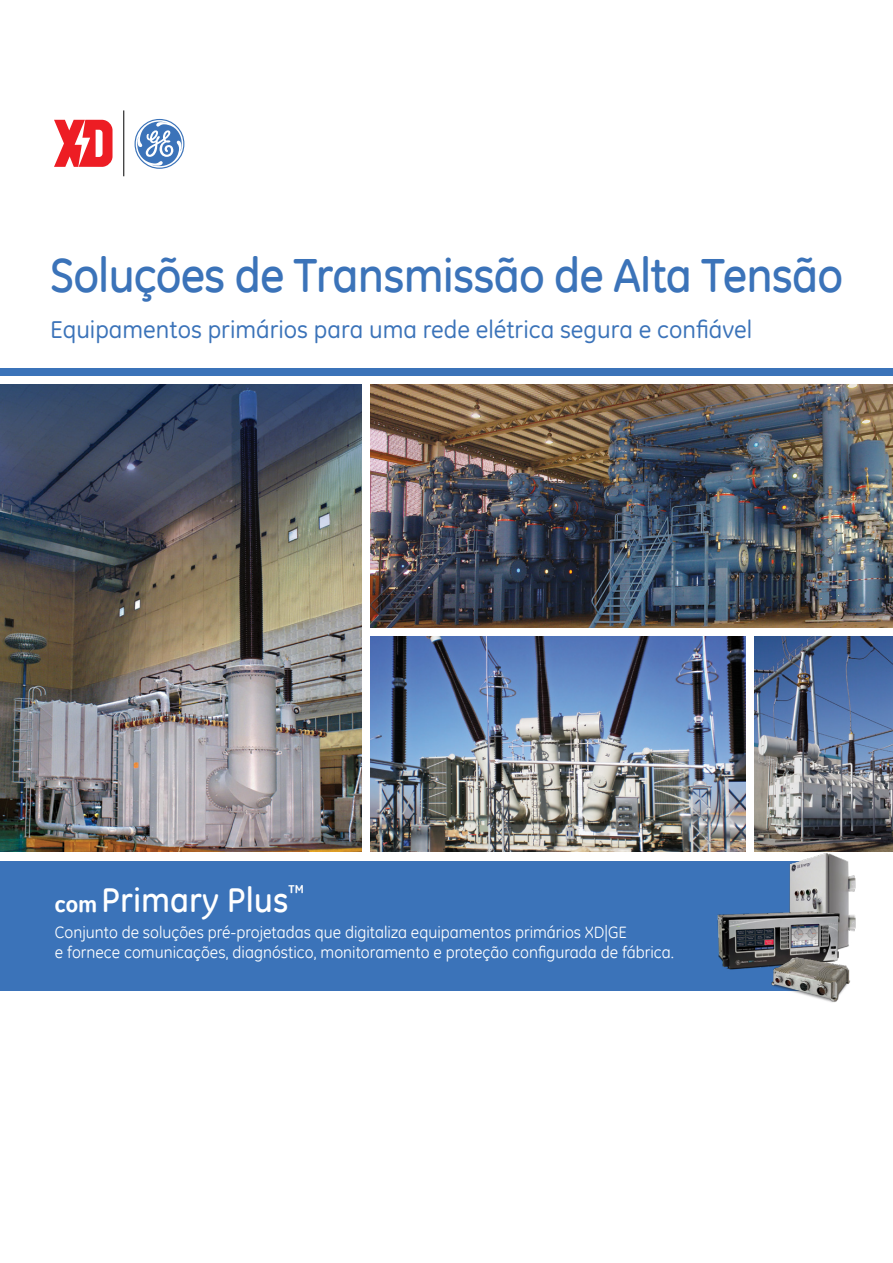
<style>
.page{position:relative;width:893px;height:1263px;background:#fff}
.page>*{position:absolute;margin:0;border:0;box-sizing:border-box;transform-origin:0 0}
.t1{font:69.15px "GE Logo Font";color:#3b73b9}
.t2{font:500 48px "GE Inspira";letter-spacing:-.02em;color:#3b73b9}
.t3{font:500 34.5px "GE Inspira";color:#fff}
.t4{font:24.75px "GE Inspira";color:#3b73b9}
.t5{font:16.5px/19.5px "GE Inspira";color:#fff}
.t6{font:800 11.4px "GE Inspira";color:#fff}
.s1{font-weight:800;font-size:22.5px}
</style>
<div class="page">
<svg style="left:54px;top:120px;width:59px;height:47px"></svg>
<hr style="left:124px;top:110px;width:1px;height:66px;background:#000">
<img style="left:370px;top:384px;width:523px;height:244px">
<img style="left:0;top:567px;width:362px;height:285px">
<img style="left:370px;top:636px;width:376px;height:216px">
<img style="left:754px;top:636px;width:139px;height:216px">
<img style="left:0;top:384px;width:362px;height:183px">
<div style="left:0;top:368px;width:893px;height:8px;background:#3b73b9"></div>
<div style="left:0;top:861px;width:816px;height:130px;background:#3b73b9"></div>
<img style="left:775px;top:845px;width:90px;height:102px">
<img style="left:717px;top:911px;width:130px;height:59px">
<img style="left:767px;top:954px;width:83px;height:49px">
<h1 class="t1" style="left:135px;top:104px;width:51px">g</h1>
<h2 class="t2" style="left:50px;top:246px;width:795px">Soluções de Transmissão de Alta Tensão</h2>
<h3 class="t4" style="left:50px;top:316px;width:703px">Equipamentos primários para uma rede elétrica segura e confiável</h3>
<h3 class="t3" style="left:55px;top:879px;width:235px"><span class="s1">com</span> Primary Plus</h3>
<p class="t6" style="left:289px;top:882px;width:17px">TM</p>
<p class="t5" style="left:55px;top:922px;width:621px">Conjunto de soluções pré-projetadas que digitaliza equipamentos primários XD|GE<br>e fornece comunicações, diagnóstico, monitoramento e proteção configurada de fábrica.</p>
</div>
